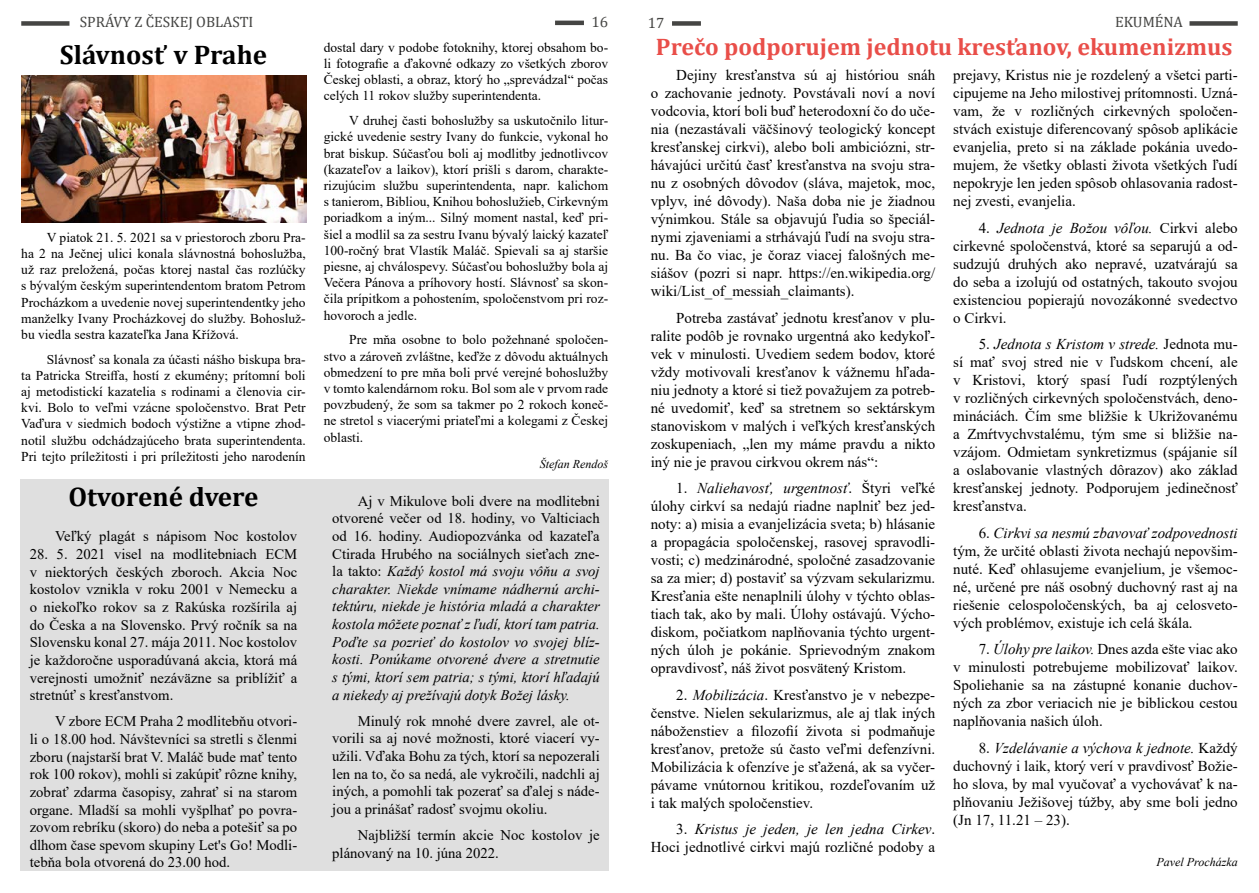
<style>
.page{position:relative;width:1259px;height:893px;background:#fff}
.page>*{position:absolute;margin:0;border:0;box-sizing:border-box;transform-origin:0 0}
.t1{font:700 27px "Cambria";color:#000}
.t2{font:700 24px "Cambria";color:#e94e49}
.t3{font:15px/18px "Times New Roman";color:#000;text-align:justify}
.t4{font:15px "Cambria";color:#454543}
.t5{font:14.7px/17.7px "Times New Roman";color:#000;text-align:justify}
.t6{font:italic 14.7px/17.7px "Times New Roman";color:#000;text-align:justify}
.t7{font:13.5px/16.2px "Times New Roman";color:#000;text-align:justify}
.t8{font:italic 12px "Times New Roman";color:#000}
.s1{font-style:italic}
.s2{font-style:normal}
</style>
<div class="page">
<hr style="left:555px;top:21px;width:29px;height:4px;background:#454543">
<div style="left:672px;top:21px;width:29px;height:5px;background:#454543"></div>
<div style="left:21px;top:21px;width:48px;height:5px;background:#454543"></div>
<div style="left:1189px;top:21px;width:48px;height:5px;background:#454543"></div>
<div style="left:20px;top:480px;width:588px;height:391px;background:#dfdfdf"></div>
<img style="left:21px;top:75px;width:285px;height:147px">
<p class="t4" style="left:80px;top:13px;width:175px">SPRÁVY Z ČES KEJ OBLASTI</p>
<p class="t4" style="left:591px;top:13px;width:18px">16</p>
<p class="t4" style="left:648px;top:14px;width:18px">17</p>
<p class="t4" style="left:1115px;top:13px;width:69px">EKUMÉNA</p>
<h1 class="t1" style="left:60px;top:35px;width:209px">Slávnosť v Prahe</h1>
<p class="t7" style="left:324px;top:39px;width:286px">dostal dary v podobe fotoknihy, ktorej obsahom bo-</p>
<h2 class="t2" style="left:656px;top:30px;width:578px">Prečo podporujem jednotu kresťanov, ekumenizmus</h2>
<p class="t7" style="left:324px;top:55px;width:286px">li fotografie a ďakovné odkazy zo všetkých zborov Českej oblasti, a obraz, ktorý ho „sprevádzal“ počas celých 11 rokov služby superintendenta.</p>
<p class="t7" style="left:324px;top:112px;width:286px;text-indent:26px">V druhej časti bohoslužby sa uskutočnilo litur&shy;gické uvedenie sestry Ivany do funkcie, vykonal ho brat biskup. Súčasťou boli aj modlitby jednotlivcov (kazateľov a laikov), ktorí prišli s darom, charakte&shy;rizujúcim službu superintendenta, napr. kalichom s tanierom, Bibliou, Knihou bohoslužieb, Cirkevným poriadkom a iným... Silný moment nastal, keď pri&shy;šiel a modlil sa za sestru Ivanu bývalý laický kazateľ 100-ročný brat Vlastík Maláč. Spievali sa aj staršie piesne, aj chválospevy. Súčasťou bohoslužby bola aj Večera Pánova a príhovory hostí. Slávnosť sa skon&shy;čila prípitkom a pohostením, spoločenstvom pri roz&shy;hovoroch a jedle.</p>
<p class="t7" style="left:324px;top:331px;width:286px;text-indent:26px">Pre mňa osobne to bolo požehnané spoločen&shy;stvo a zároveň zvláštne, keďže z dôvodu aktuálnych obmedzení to pre mňa boli prvé verejné bohoslužby v tomto kalendárnom roku. Bol som ale v prvom rade povzbudený, že som sa takmer po 2 rokoch koneč&shy;ne stretol s viacerými priateľmi a kolegami z Českej oblasti.</p>
<p class="t8" style="left:540px;top:456px;width:70px">Štefan Rendoš</p>
<p class="t3" style="left:651px;top:66px;width:286px;text-indent:26px">Dejiny kresťanstva sú aj históriou snáh o zachovanie jednoty. Povstávali noví a noví vodcovia, ktorí boli buď heterodoxní čo do uče&shy;nia (nezastávali väčšinový teologický koncept kresťanskej cirkvi), alebo boli ambiciózni, str&shy;hávajúci určitú časť kresťanstva na svoju stra&shy;nu z osobných dôvodov (sláva, majetok, moc, vplyv, iné dôvody). Naša doba nie je žiadnou výnimkou. Stále sa objavujú ľudia so špeciál&shy;nymi zjaveniami a strhávajú ľudí na svoju stra&shy;nu. Ba čo viac, je čoraz viacej falošných me&shy;siášov (pozri si napr. https://en.wikipedia.org/ wiki/List_of_messiah_claimants).</p>
<p class="t3" style="left:651px;top:308px;width:286px;text-indent:26px">Potreba zastávať jednotu kresťanov v plu&shy;ralite podôb je rovnako urgentná ako kedykoľ&shy;vek v minulosti. Uvediem sedem bodov, ktoré vždy motivovali kresťanov k vážnemu hľada&shy;niu jednoty a ktoré si tiež považujem za potreb&shy;né uvedomiť, keď sa stretnem so sektárskym stanoviskom v malých i veľkých kresťanských zoskupeniach, „len my máme pravdu a nikto iný nie je pravou cirkvou okrem nás“:</p>
<p class="t3" style="left:651px;top:479px;width:286px;text-indent:26px">1. <span class="s1">Naliehavosť, urgentnosť</span>. Štyri veľké úlohy cirkví sa nedajú riadne naplniť bez jed&shy;noty: a) misia a evanjelizácia sveta; b) hlásanie a propagácia spoločenskej, rasovej spravodli&shy;vosti; c) medzinárodné, spoločné zasadzovanie sa za mier; d) postaviť sa výzvam sekularizmu.<br>Kresťania ešte nenaplnili úlohy v týchto oblas&shy;tiach tak, ako by mali. Úlohy ostávajú. Výcho&shy;diskom, počiatkom naplňovania týchto urgent&shy;ných úloh je pokánie. Sprievodným znakom opravdivosť, náš život posvätený Kristom.</p>
<p class="t3" style="left:651px;top:685px;width:286px;text-indent:26px">2. <span class="s1">Mobilizácia</span>. Kresťanstvo je v nebezpe&shy;čenstve. Nielen sekularizmus, ale aj tlak iných náboženstiev a filozofií života si podmaňuje kresťanov, pretože sú často veľmi defenzívni.<br>Mobilizácia k ofenzíve je sťažená, ak sa vyčer&shy;pávame vnútornou kritikou, rozdeľovaním už i tak malých spoločenstiev.</p>
<p class="t3" style="left:651px;top:820px;width:286px;text-align:right">3. <span class="s1">Kristus je jeden, je len jedna Cirkev</span>.<br>Hoci jednotlivé cirkvi majú rozličné podoby a</p>
<p class="t3" style="left:953px;top:66px;width:286px">prejavy, Kristus nie je rozdelený a všetci parti&shy;cipujeme na Jeho milostivej prítomnosti. Uzná&shy;vam, že v rozličných cirkevných spoločen&shy;stvách existuje diferencovaný spôsob aplikácie evanjelia, preto si na základe pokánia uvedo&shy;mujem, že všetky oblasti života všetkých ľudí nepokryje len jeden spôsob ohlasovania radost&shy;nej zvesti, evanjelia.</p>
<p class="t3" style="left:953px;top:218px;width:286px;text-indent:26px">4. <span class="s1">Jednota je Božou vôľou.</span> Cirkvi alebo cirkevné spoločenstvá, ktoré sa separujú a od&shy;sudzujú druhých ako nepravé, uzatvárajú sa do seba a izolujú od ostatných, takouto svojou existenciou popierajú novozákonné svedectvo o Cirkvi.</p>
<p class="t3" style="left:953px;top:335px;width:286px;text-indent:26px">5. <span class="s1">Jednota s Kristom v strede.</span> Jednota mu&shy;sí mať svoj stred nie v ľudskom chcení, ale v Kristovi, ktorý spasí ľudí rozptýlených v rozličných cirkevných spoločenstvách, deno&shy;mináciách. Čím sme bližšie k Ukrižovanému a Zmŕtvychvstalému, tým sme si bližšie na&shy;vzájom. Odmietam synkretizmus (spájanie síl a oslabovanie vlastných dôrazov) ako základ kresťanskej jednoty. Podporujem jedinečnosť kresťanstva.</p>
<p class="t3" style="left:953px;top:523px;width:286px;text-indent:26px">6. <span class="s1">Cirkvi sa nesmú zbavovať zodpovednosti </span>tým, že určité oblasti života nechajú nepovšim&shy;nuté. Keď ohlasujeme evanjelium, je všemoc&shy;né, určené pre náš osobný duchovný rast aj na riešenie celospoločenských, ba aj celosveto&shy;vých problémov, existuje ich celá škála.</p>
<p class="t3" style="left:953px;top:640px;width:286px;text-indent:26px">7. <span class="s1">Úlohy pre laikov.</span> Dnes azda ešte viac ako v minulosti potrebujeme mobilizovať laikov.<br>Spoliehanie sa na zástupné konanie duchov&shy;ných za zbor veriacich nie je biblickou cestou naplňovania našich úloh.</p>
<p class="t3" style="left:953px;top:738px;width:286px;text-indent:26px">8. <span class="s1">Vzdelávanie a výchova k jednote.</span> Každý duchovný i laik, ktorý verí v pravdivosť Božie&shy;ho slova, by mal vyučovať a vychovávať k na&shy;plňovaniu Ježišovej túžby, aby sme boli jedno (Jn 17, 11.21 – 23).</p>
<p class="t8" style="left:1156px;top:853px;width:83px">Pavel Procházka</p>
<p class="t7" style="left:21px;top:229px;width:286px;text-indent:26px">V piatok 21. 5. 2021 sa v priestoroch zboru Pra&shy;ha 2 na Ječnej ulici konala slávnostná bohoslužba, už raz preložená, počas ktorej nastal čas rozlúčky s bývalým českým superintendentom bratom Petrom Procházkom a uvedenie novej superintendentky jeho manželky Ivany Procházkovej do služby. Bohosluž&shy;bu viedla sestra kazateľka Jana Křížová.</p>
<p class="t7" style="left:21px;top:351px;width:286px;text-indent:26px">Slávnosť sa konala za účasti nášho biskupa bra&shy;ta Patricka Streiffa, hostí z ekumény; prítomní boli aj metodistickí kazatelia s rodinami a členovia cir&shy;kvi. Bolo to veľmi vzácne spoločenstvo. Brat Petr Vaďura v siedmich bodoch výstižne a vtipne zhod&shy;notil službu odchádzajúceho brata superintendenta.<br>Pri tejto príležitosti i pri príležitosti jeho narodenín</p>
<h1 class="t1" style="left:68px;top:477px;width:192px">Otvorené dvere</h1>
<p class="t5" style="left:55px;top:527px;width:243px">Veľký plagát s nápisom Noc kostolov</p>
<p class="t5" style="left:30px;top:545px;width:269px">28. 5. 2021 visel na modlitebniach ECM v niektorých českých zboroch. Akcia Noc kostolov vznikla v roku 2001 v Nemecku a o niekoľko rokov sa z Rakúska rozšírila aj do Česka a na Slovensko. Prvý ročník sa na Slovensku konal 27. mája 2011. Noc kostolov je každoročne usporadúvaná akcia, ktorá má verejnosti umožniť nezáväzne sa priblížiť a stretnúť s kresťanstvom.</p>
<p class="t5" style="left:30px;top:712px;width:269px;text-indent:26px">V zbore ECM Praha 2 modlitebňu otvori&shy;li o 18.00 hod. Návštevníci sa stretli s členmi zboru (najstarší brat V. Maláč bude mať tento rok 100 rokov), mohli si zakúpiť rôzne knihy, zobrať zdarma časopisy, zahrať si na starom organe. Mladší sa mohli vyšplhať po povra&shy;zovom rebríku (skoro) do neba a potešiť sa po dlhom čase spevom skupiny Let's Go! Modli&shy;tebňa bola otvorená do 23.00 hod.</p>
<p class="t6" style="left:332px;top:491px;width:269px;text-indent:26px"><span class="s2">Aj v Mikulove boli dvere na modlitebni otvorené večer od 18. hodiny, vo Valticiach od 16. hodiny. Audiopozvánka od kazateľa Ctirada Hrubého na sociálnych sieťach zne&shy;la takto:</span> Každý kostol má svoju vôňu a svoj charakter. Niekde vnímame nádhernú archi&shy;tektúru, niekde je história mladá a charakter kostola môžete poznať z ľudí, ktorí tam patria.<br>Poďte sa pozrieť do kostolov vo svojej blíz&shy;kosti. Ponúkame otvorené dvere a stretnutie s tými, ktorí sem patria; s tými, ktorí hľadajú a niekedy aj prežívajú dotyk Božej lásky.</p>
<p class="t5" style="left:332px;top:711px;width:269px;text-indent:26px">Minulý rok mnohé dvere zavrel, ale ot&shy;vorili sa aj nové možnosti, ktoré viacerí vy&shy;užili. Vďaka Bohu za tých, ktorí sa nepozerali len na to, čo sa nedá, ale vykročili, nadchli aj iných, a pomohli tak pozerať sa ďalej s náde&shy;jou a prinášať radosť svojmu okoliu.</p>
<p class="t5" style="left:332px;top:826px;width:269px;text-indent:26px">Najbližší termín akcie Noc kostolov je plánovaný na 10. júna 2022.</p>
</div>
